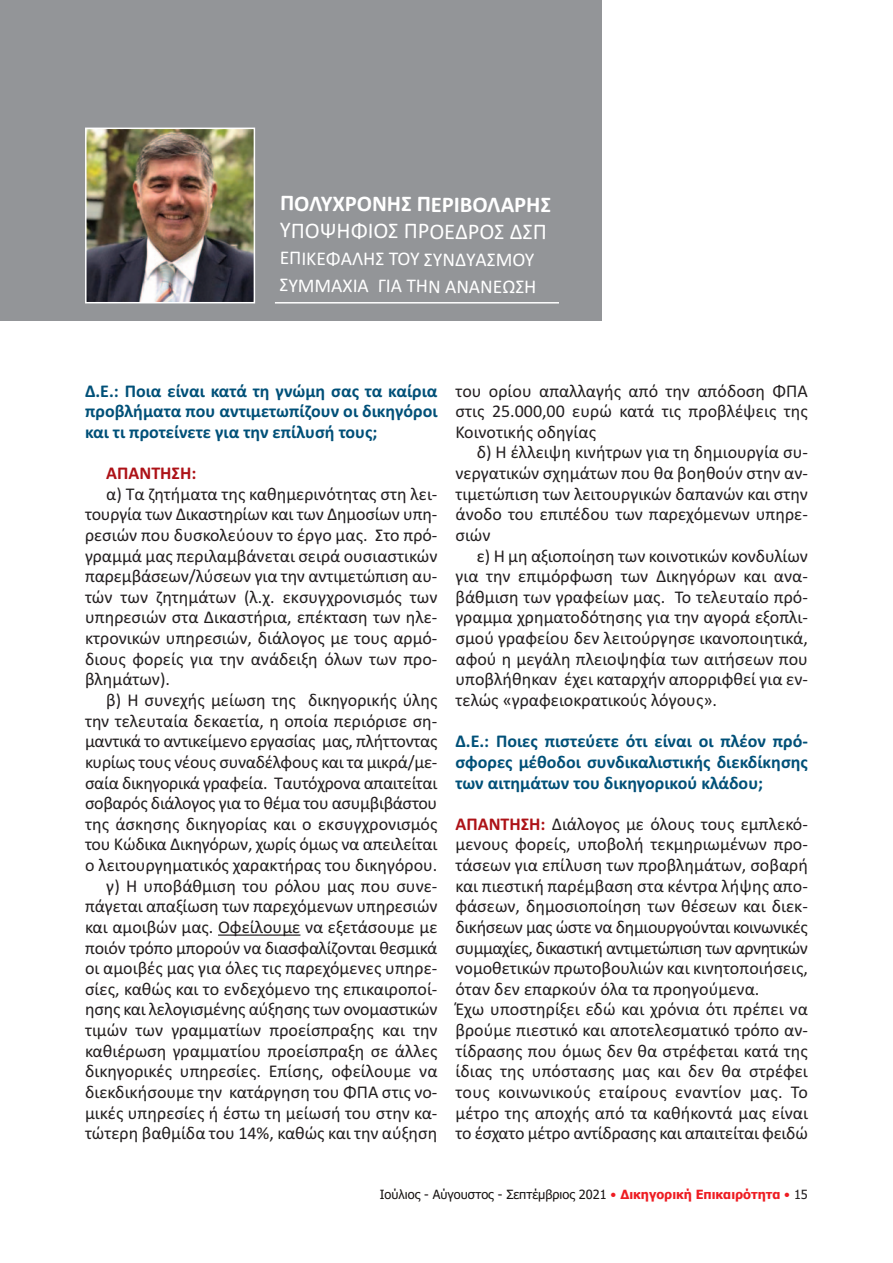
<style>
.page{position:relative;width:893px;height:1263px;background:#fff}
.page>*{position:absolute;margin:0;border:0;box-sizing:border-box;transform-origin:0 0}
.t1{font:700 22.5px "Calibri";color:#fff}
.t2{font:22.5px "Calibri";letter-spacing:-.005em;color:#fff}
.t3{font:19.5px "Calibri";letter-spacing:-.005em;color:#fff}
.t4{font:18px/20.7px "Calibri";color:#231f20;text-align:justify}
.t5{font:700 18px/20.7px "Calibri";color:#005078;text-align:justify}
.t6{font:700 18px "Calibri";color:#ad1217}
.t7{font:12.75px "Tahoma";color:#181413}
.s1{font-weight:700;color:#ad1217}
.s2{color:#ee1d23}
.s3{font-weight:700;color:#ee1d23}
.s4{color:#231f20}
</style>
<div class="page">
<div style="left:0;top:0;width:601px;height:321px;background:#939598"></div>
<hr style="left:275px;top:302px;width:284px;height:1px;background:#fff">
<img style="left:88px;top:131px;width:164px;height:169px">
<div style="left:85px;top:128px;width:170px;height:175px;border:2px solid #fff"></div>
<hr style="left:218px;top:934px;width:82px;height:2px;background:#231f20">
<p class="t1" style="left:280px;top:191px;width:272px">ΠΟΛΥΧΡΟΝΗΣ ΠΕΡΙΒΟΛΑΡΗΣ</p>
<p class="t2" style="left:280px;top:223px;width:268px">ΥΠΟΨΗΦΙΟΣ ΠΡΟΕΔΡΟΣ ΔΣΠ</p>
<p class="t3" style="left:280px;top:252px;width:256px">ΕΠΙΚΕΦΑΛΗΣ ΤΟΥ ΣΥΝΔYΑΣΜΟΥ</p>
<p class="t3" style="left:279px;top:279px;width:259px">ΣΥΜΜΑΧΙΑ ΓΙΑ ΤΗΝ ΑΝΑΝΕΩΣΗ</p>
<p class="t5" style="left:85px;top:380px;width:354px">Δ.Ε.: Ποια είναι κατά τη γνώμη σας τα καίρια προβλήματα που αντιμετωπίζουν οι δικηγόροι και τι προτείνετε για την επίλυσή τους;</p>
<p class="t6" style="left:106px;top:462px;width:92px">ΑΠΑΝΤΗΣΗ:</p>
<p class="t4" style="left:85px;top:485px;width:354px;text-indent:21px">α) Τα ζητήματα της καθημερινότητας στη λει&shy;τουργία των Δικαστηρίων και των Δημοσίων υπη&shy;ρεσιών που δυσκολεύουν το έργο μας. Στο πρό&shy;γραμμά μας περιλαμβάνεται σειρά ουσιαστικών παρεμβάσεων/λύσεων για την αντιμετώπιση αυ&shy;τών των ζητημάτων (λ.χ. εκσυγχρονισμός των υπηρεσιών στα Δικαστήρια, επέκταση των ηλε&shy;κτρονικών υπηρεσιών, διάλογος με τους αρμό&shy;διους φορείς για την ανάδειξη όλων των προ&shy;βλημάτων).</p>
<p class="t4" style="left:85px;top:691px;width:354px;text-indent:21px">β) Η συνεχής μείωση της δικηγορικής ύλης την τελευταία δεκαετία, η οποία περιόρισε ση&shy;μαντικά το αντικείμενο εργασίας μας, πλήττοντας κυρίως τους νέους συναδέλφους και τα μικρά/με&shy;σαία δικηγορικά γραφεία. Ταυτόχρονα απαιτείται σοβαρός διάλογος για το θέμα του ασυμβιβάστου της άσκησης δικηγορίας και ο εκσυγχρονισμός του Κώδικα Δικηγόρων, χωρίς όμως να απειλείται ο λειτουργηματικός χαρακτήρας του δικηγόρου.</p>
<p class="t4" style="left:85px;top:877px;width:354px;text-indent:21px">γ) Η υποβάθμιση του ρόλου μας που συνε&shy;πάγεται απαξίωση των παρεχόμενων υπηρεσιών και αμοιβών μας. Οφείλουμε να εξετάσουμε με ποιόν τρόπο μπορούν να διασφαλίζονται θεσμικά οι αμοιβές μας για όλες τις παρεχόμενες υπηρε&shy;σίες, καθώς και το ενδεχόμενο της επικαιροποί&shy;ησης και λελογισμένης αύξησης των ονομαστικών τιμών των γραμματίων προείσπραξης και την καθιέρωση γραμματίου προείσπραξη σε άλλες δικηγορικές υπηρεσίες. Επίσης, οφείλουμε να διεκδικήσουμε την κατάργηση του ΦΠΑ στις νο&shy;μικές υπηρεσίες ή έστω τη μείωσή του στην κα&shy;τώτερη βαθμίδα του 14%, καθώς και την αύξηση</p>
<p class="t4" style="left:455px;top:382px;width:354px">του ορίου απαλλαγής από την απόδοση ΦΠΑ στις 25.000,00 ευρώ κατά τις προβλέψεις της Κοινοτικής οδηγίας</p>
<p class="t4" style="left:455px;top:444px;width:354px;text-indent:21px">δ) Η έλλειψη κινήτρων για τη δημιουργία συ&shy;νεργατικών σχημάτων που θα βοηθούν στην αν&shy;τιμετώπιση των λειτουργικών δαπανών και στην άνοδο του επιπέδου των παρεχόμενων υπηρε&shy;σιών</p>
<p class="t4" style="left:455px;top:547px;width:354px;text-indent:21px">ε) Η μη αξιοποίηση των κοινοτικών κονδυλίων για την επιμόρφωση των Δικηγόρων και ανα&shy;βάθμιση των γραφείων μας. Το τελευταίο πρό&shy;γραμμα χρηματοδότησης για την αγορά εξοπλι&shy;σμού γραφείου δεν λειτούργησε ικανοποιητικά, αφού η μεγάλη πλειοψηφία των αιτήσεων που υποβλήθηκαν έχει καταρχήν απορριφθεί για εν&shy;τελώς «γραφειοκρατικούς λόγους».</p>
<p class="t5" style="left:455px;top:731px;width:354px">Δ.Ε.: Ποιες πιστεύετε ότι είναι οι πλέον πρό&shy;σφορες μέθοδοι συνδικαλιστικής διεκδίκησης των αιτημάτων του δικηγορικού κλάδου;</p>
<p class="t4" style="left:455px;top:815px;width:354px"><span class="s1">ΑΠΑΝΤΗΣΗ:</span> Διάλογος με όλους τους εμπλεκό&shy;μενους φορείς, υποβολή τεκμηριωμένων προ&shy;τάσεων για επίλυση των προβλημάτων, σοβαρή και πιεστική παρέμβαση στα κέντρα λήψης απο&shy;φάσεων, δημοσιοποίηση των θέσεων και διεκ&shy;δικήσεων μας ώστε να δημιουργούνται κοινωνικές συμμαχίες, δικαστική αντιμετώπιση των αρνητικών νομοθετικών πρωτοβουλιών και κινητοποιήσεις, όταν δεν επαρκούν όλα τα προηγούμενα.</p>
<p class="t4" style="left:455px;top:1000px;width:354px">Έχω υποστηρίξει εδώ και χρόνια ότι πρέπει να βρούμε πιεστικό και αποτελεσματικό τρόπο αν&shy;τίδρασης που όμως δεν θα στρέφεται κατά της ίδιας της υπόστασης μας και δεν θα στρέφει τους κοινωνικούς εταίρους εναντίον μας. Το μέτρο της αποχής από τα καθήκοντά μας είναι το έσχατο μέτρο αντίδρασης και απαιτείται φειδώ</p>
<p class="t7" style="left:380px;top:1187px;width:430px">Ιούλιος - Αύγουστος - Σεπτέμβριος 2021 <span class="s2">•</span> <span class="s3">Δικηγορική Επικαιρότητα</span> <span class="s2">•</span> <span class="s4">15</span></p>
</div>
